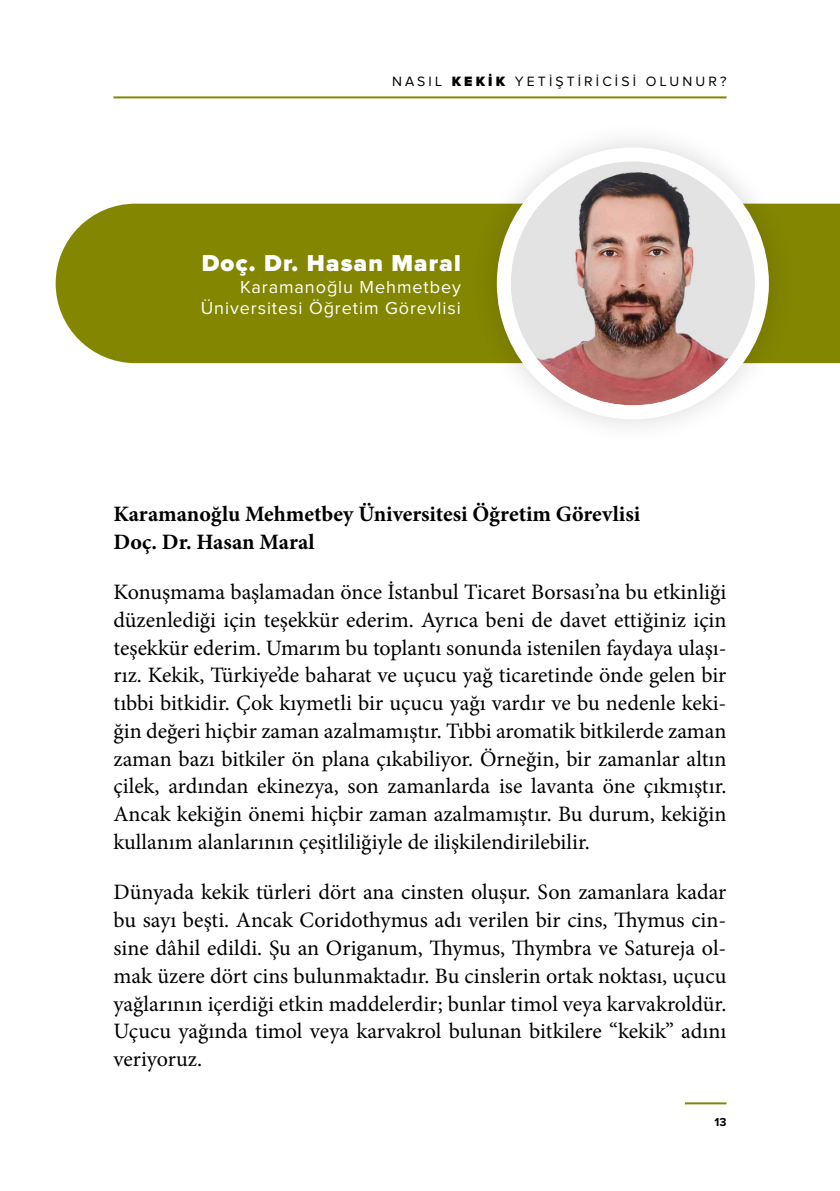
<style>
.page{position:relative;width:840px;height:1191px;background:#fff}
.page>*{position:absolute;margin:0;border:0;box-sizing:border-box;transform-origin:0 0}
.t1{font:900 24px "Proxima Nova";letter-spacing:.05em;color:#fff}
.t2{font:22px/27.8px "Minion Pro";color:#000;text-align:justify}
.t3{font:700 22px/27.8px "Minion Pro";color:#000}
.t4{font:18px/21.6px "Proxima Nova";letter-spacing:.05em;color:#fff;text-align:right}
.t5{font:14px "Proxima Nova";letter-spacing:.22em;color:#000}
.t6{font:700 12px "Proxima Nova";color:#000}
.s1{font-weight:900}
</style>
<div class="page">
<hr style="left:113px;top:96px;width:613px;height:2px;background:#838600">
<hr style="left:684px;top:1102px;width:42px;height:2px;background:#838600">
<div style="left:56px;top:204px;width:783px;height:159px;background:#838600"></div>
<div style="left:469px;top:120px;width:326px;height:327px;background:#000;opacity:.16"></div>
<div style="left:503px;top:154px;width:258px;height:258px;background:#fff;border-radius:50%"></div>
<img style="left:510px;top:161px;width:244px;height:244px;border-radius:122px">
<div style="left:496px;top:147px;width:272px;height:272px;border:14px solid #fff;border-radius:50%"></div>
<p class="t5" style="left:392px;top:75px;width:335px">NASIL <span class="s1">KEKİK</span> YETİŞTİRİCİSİ OLUNUR?</p>
<p class="t1" style="left:201px;top:252px;width:260px">Doç. Dr. Hasan Maral</p>
<p class="t4" style="left:201px;top:277px;width:261px">Karamanoğlu Mehmetbey<br>Üniversitesi Öğretim Görevlisi</p>
<p class="t3" style="left:113px;top:499px;width:528px">Karamanoğlu Mehmetbey Üniversitesi Öğretim Görevlisi<br>Doç. Dr. Hasan Maral</p>
<p class="t2" style="left:113px;top:578px;width:614px">Konuşmama başlamadan önce İstanbul Ticaret Borsası’na bu etkinliği düzenlediği için teşekkür ederim. Ayrıca beni de davet ettiğiniz için teşekkür ederim. Umarım bu toplantı sonunda istenilen faydaya ulaşı&shy;rız. Kekik, Türkiye’de baharat ve uçucu yağ ticaretinde önde gelen bir tıbbi bitkidir. Çok kıymetli bir uçucu yağı vardır ve bu nedenle keki&shy;ğin değeri hiçbir zaman azalmamıştır. Tıbbi aromatik bitkilerde zaman zaman bazı bitkiler ön plana çıkabiliyor. Örneğin, bir zamanlar altın çilek, ardından ekinezya, son zamanlarda ise lavanta öne çıkmıştır.<br>Ancak kekiğin önemi hiçbir zaman azalmamıştır. Bu durum, kekiğin kullanım alanlarının çeşitliliğiyle de ilişkilendirilebilir.</p>
<p class="t2" style="left:113px;top:878px;width:614px">Dünyada kekik türleri dört ana cinsten oluşur. Son zamanlara kadar bu sayı beşti. Ancak Coridothymus adı verilen bir cins, Thymus cin&shy;sine dâhil edildi. Şu an Origanum, Thymus, Thymbra ve Satureja ol&shy;mak üzere dört cins bulunmaktadır. Bu cinslerin ortak noktası, uçucu yağlarının içerdiği etkin maddelerdir; bunlar timol veya karvakroldür.<br>Uçucu yağında timol veya karvakrol bulunan bitkilere “kekik” adını veriyoruz.</p>
<p class="t6" style="left:714px;top:1116px;width:13px">13</p>
</div>
